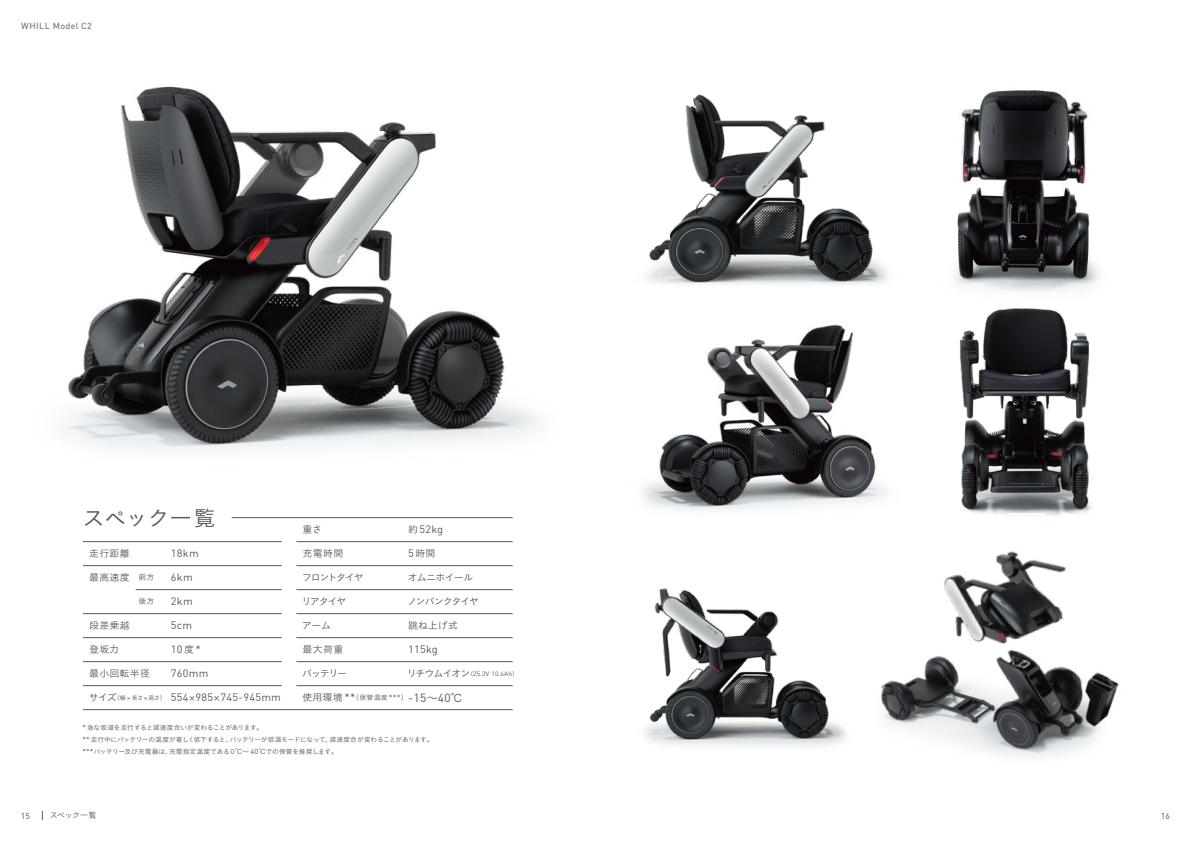
<style>
.page{position:relative;width:1191px;height:842px;background:#fff}
.page>*{position:absolute;margin:0;border:0;box-sizing:border-box;transform-origin:0 0}
.t1{font:21.3px "Koburina Go Std W3";letter-spacing:-.015em;color:#595757}
.t2{font:11.7px "DIN Pro";color:#595757}
.t3{font:10.7px "DIN Pro";letter-spacing:.025em;color:#595757}
.t4{font:9.7px "Koburina Go Std W3";letter-spacing:-.035em;color:#595757}
.t5{font:9.7px "Koburina Go Std W3";letter-spacing:-.11em;color:#595757}
.t6{font:9.7px "Koburina Go Std W3";letter-spacing:-.07em;color:#595757}
.t7{font:9.7px "Koburina Go Std W3";letter-spacing:-.125em;color:#595757}
.t8{font:8.7px "DIN Pro";letter-spacing:.045em;color:#595757}
.t9{font:8.5px "DIN Pro";color:#595757}
.t10{font:7.8px "Koburina Go Std W3";letter-spacing:-.025em;color:#595757}
.t11{font:6.8px "Koburina Go Std W3";color:#595757}
.t12{font:6.6px/12px "Koburina Go Std W3";letter-spacing:-.045em;color:#595757}
.t13{font:6.4px "DIN Pro";letter-spacing:.025em;color:#595757}
.t14{font:5.8px "Koburina Go Std W3";color:#595757}
.s1{font-family:"Koburina Go Std W3";font-size:9.7px}
.s2{font-size:9.7px}
.s3{font-family:"DIN Pro";font-size:10.7px}
.s4{font-family:"DIN Pro";font-size:7.5px}
.s5{font-family:"DIN Pro";font-size:7.3px}
.s6{font-family:"Koburina Go Std W3";font-size:5.8px}
.s7{font-family:"Koburina Go Std W3";font-size:10.7px}
</style>
<div class="page">
<hr style="left:83px;top:541px;width:198px;height:1px;background:#595757">
<hr style="left:83px;top:565px;width:198px;height:1px;background:#595757">
<hr style="left:136px;top:589px;width:145px;height:1px;background:#595757">
<hr style="left:83px;top:613px;width:198px;height:1px;background:#595757">
<hr style="left:83px;top:637px;width:198px;height:1px;background:#595757">
<hr style="left:83px;top:661px;width:198px;height:1px;background:#595757">
<hr style="left:83px;top:685px;width:198px;height:1px;background:#595757">
<hr style="left:232px;top:517px;width:280px;height:1px;background:#595757">
<hr style="left:296px;top:541px;width:216px;height:1px;background:#595757">
<hr style="left:296px;top:565px;width:216px;height:1px;background:#595757">
<hr style="left:296px;top:589px;width:216px;height:1px;background:#595757">
<hr style="left:296px;top:613px;width:216px;height:1px;background:#595757">
<hr style="left:296px;top:637px;width:216px;height:1px;background:#595757">
<hr style="left:296px;top:661px;width:216px;height:1px;background:#595757">
<hr style="left:296px;top:685px;width:216px;height:1px;background:#595757">
<hr style="left:83px;top:709px;width:429px;height:1px;background:#595757">
<img style="left:956px;top:90px;width:143px;height:200px">
<img style="left:64px;top:86px;width:477px;height:365px">
<img style="left:644px;top:588px;width:202px;height:159px">
<img style="left:959px;top:290px;width:133px;height:226px">
<img style="left:646px;top:94px;width:243px;height:190px">
<img style="left:642px;top:324px;width:246px;height:187px">
<img style="left:881px;top:551px;width:238px;height:206px">
<h3 class="t8" style="left:21px;top:19px;width:72px">WHILL Model C2</h3>
<h1 class="t1" style="left:83px;top:501px;width:134px">スペック一覧</h1>
<h3 class="t3" style="left:171px;top:545px;width:29px">18km</h3>
<h3 class="t3" style="left:171px;top:569px;width:23px">6km</h3>
<h3 class="t3" style="left:171px;top:593px;width:23px">2km</h3>
<h3 class="t3" style="left:171px;top:617px;width:23px">5cm</h3>
<h3 class="t3" style="left:171px;top:641px;width:32px">10<span class="s1">度</span>*</h3>
<h3 class="t3" style="left:171px;top:665px;width:39px">760mm</h3>
<h3 class="t3" style="left:171px;top:689px;width:112px">554<span class="s1">×</span>985<span class="s1">×</span>745-945mm</h3>
<h3 class="t4" style="left:302px;top:522px;width:21px">重さ</h3>
<h3 class="t4" style="left:302px;top:546px;width:42px">充電時間</h3>
<h3 class="t7" style="left:302px;top:570px;width:64px">フロントタイヤ</h3>
<h3 class="t4" style="left:301px;top:594px;width:47px">リアタイヤ</h3>
<h3 class="t4" style="left:302px;top:618px;width:31px">アーム</h3>
<h3 class="t4" style="left:302px;top:642px;width:42px">最大荷重</h3>
<h3 class="t4" style="left:302px;top:666px;width:47px">バッテリー</h3>
<p class="t11" style="left:302px;top:692px;width:107px"><span class="s2">使用環境</span><span class="s3">**</span>（保管温度<span class="s4">***</span>）</p>
<p class="t12" style="left:82px;top:722px;width:353px"><span class="s5">*</span> 急な坂道を走行すると減速度合いが変わることがあります。<br><span class="s5">**</span> 走行中にバッテリーの温度が著しく低下すると、バッテリーが低温モードになって、減速度合が変わることがあります。<span class="s5">***</span>バッテリー及び充電器は、充電指定温度である０℃～ <span class="s5">40</span>℃での保管を推奨します。</p>
<h3 class="t3" style="left:408px;top:521px;width:37px"><span class="s1">約</span>52kg</h3>
<h3 class="t4" style="left:408px;top:546px;width:29px"><span class="s3">5</span>時間</h3>
<h3 class="t6" style="left:408px;top:570px;width:67px">オムニホイール</h3>
<h3 class="t5" style="left:407px;top:594px;width:73px">ノンパンクタイヤ</h3>
<h3 class="t4" style="left:408px;top:618px;width:51px">跳ね上げ式</h3>
<h3 class="t3" style="left:408px;top:641px;width:31px">115kg</h3>
<p class="t13" style="left:407px;top:669px;width:113px"><span class="s1">リチウムイオン</span><span class="s6">（</span>25.3V 10.6Ah<span class="s6">）</span></p>
<h2 class="t2" style="left:408px;top:689px;width:55px">-15<span class="s7">～</span>40<span class="s7">℃</span></h2>
<h3 class="t4" style="left:89px;top:546px;width:42px">走行距離</h3>
<h3 class="t4" style="left:89px;top:570px;width:42px">最高速度</h3>
<h3 class="t4" style="left:89px;top:618px;width:42px">段差乗越</h3>
<h3 class="t4" style="left:89px;top:642px;width:32px">登坂力</h3>
<h3 class="t4" style="left:89px;top:666px;width:62px">最小回転半径</h3>
<p class="t14" style="left:89px;top:693px;width:79px"><span class="s2">サイズ</span>（幅 × 長さ× 高さ）</p>
<p class="t10" style="left:138px;top:571px;width:18px">前方</p>
<p class="t10" style="left:138px;top:595px;width:18px">後方</p>
<p class="t9" style="left:21px;top:809px;width:11px">15</p>
<p class="t10" style="left:50px;top:809px;width:48px">スペック一覧</p>
<p class="t9" style="left:1160px;top:809px;width:11px">16</p>
</div>
